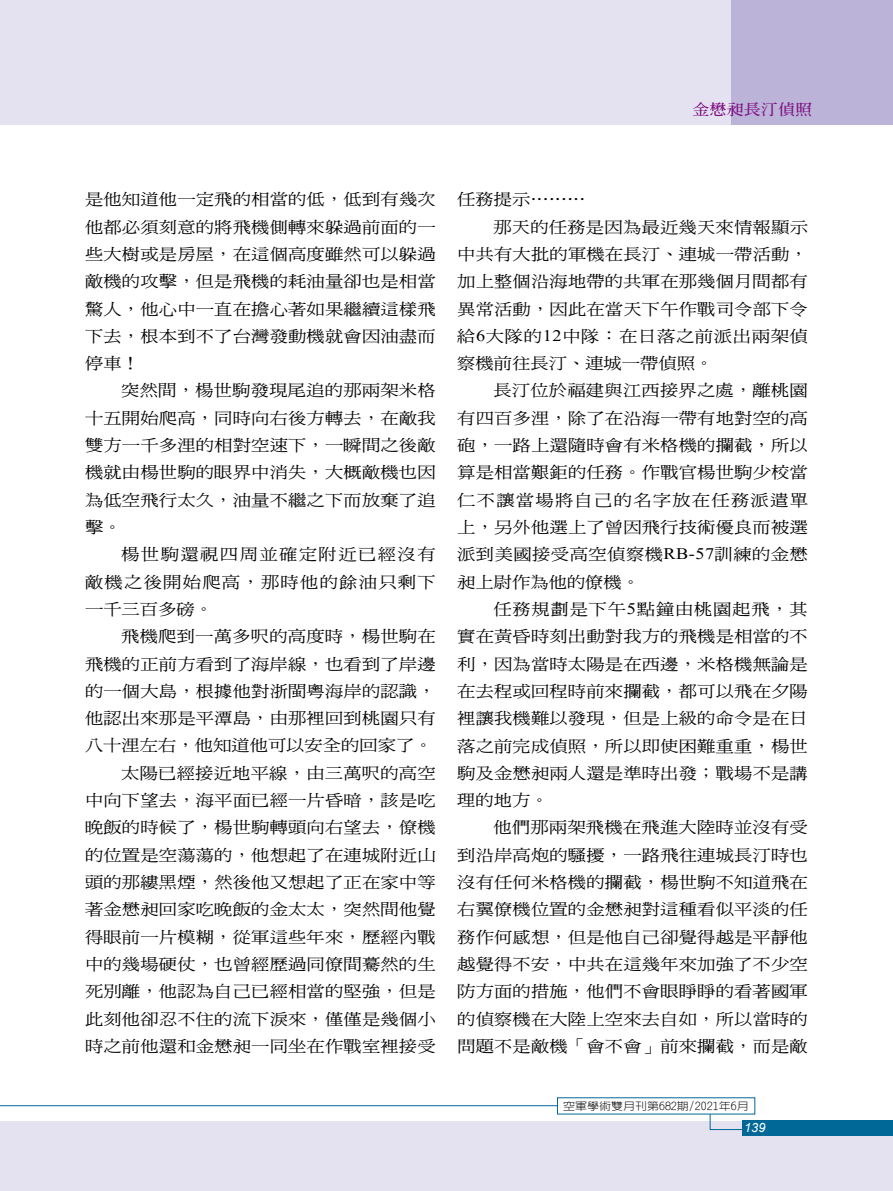
<style>
.page{position:relative;width:893px;height:1191px;background:#fff}
.page>*{position:absolute;margin:0;border:0;box-sizing:border-box;transform-origin:0 0}
.t1{font:16.05px/27.3px "DF Ming W5 WIN BF";letter-spacing:.01em;color:#000;text-align:justify;scale:1.14 1}
.t2{font:16.05px "DF Ming W5 WIN BF";letter-spacing:.035em;color:#000;scale:1.14 1}
.t3{font:16.05px "DF Ming W5 WIN BF";letter-spacing:.07em;color:#000;scale:1.14 1}
.t4{font:16.05px "DF Ming W5 WIN BF";letter-spacing:.045em;color:#000;scale:1.14 1}
.t5{font:700 15px "Inn Ming";color:#7f1084;scale:1.14 1}
.t6{font:italic 12.75px "Arial";color:#fff}
.t7{font:300 10.5px "Lin Gothic";color:#000;scale:1.14 1}
.s1{font-family:"DF Kai Shu SB Estd BF"}
.s2{font-family:"Times New Roman"}
</style>
<div class="page">
<div style="left:0;top:0;width:893px;height:125px;background:#e4e1f0"></div>
<div style="left:731px;top:0;width:162px;height:125px;background:#bbb3d8"></div>
<div style="left:0;top:1121px;width:893px;height:70px;background:#e4e1f0"></div>
<div style="left:742px;top:1120px;width:151px;height:15px;background:#006896"></div>
<svg style="left:709px;top:1114px;width:34px;height:16px"></svg>
<hr style="left:0;top:1105px;width:557px;height:1px;background:#006896">
<p class="t5" style="left:692px;top:102px;width:106px">金懋昶長汀偵照</p>
<p class="t1" style="left:85px;top:186px;width:309px">是他知道他一定飛的相當的低<span class="s1">，</span>低到有幾次他都必須刻意的將飛機側轉來躲過前面的一些大樹或是房屋<span class="s1">，</span>在這個高度雖然可以躲過敵機的攻擊<span class="s1">，</span>但是飛機的耗油量卻也是相當驚人<span class="s1">，</span>他心中一直在擔心著如果繼續這樣飛下去<span class="s1">，</span>根本到不了台灣發動機就會因油盡而停車<span class="s1">！</span></p>
<p class="t1" style="left:85px;top:377px;width:309px;text-indent:36px">突然間<span class="s1">，</span>楊世駒發現尾追的那兩架米格十五開始爬高<span class="s1">，</span>同時向右後方轉去<span class="s1">，</span>在敵我雙方一千多浬的相對空速下<span class="s1">，</span>一瞬間之後敵機就由楊世駒的眼界中消失<span class="s1">，</span>大概敵機也因為低空飛行太久<span class="s1">，</span>油量不繼之下而放棄了追擊<span class="s1">。</span></p>
<p class="t1" style="left:85px;top:541px;width:309px;text-indent:36px">楊世駒還視四周並確定附近已經沒有敵機之後開始爬高<span class="s1">，</span>那時他的餘油只剩下一千三百多磅<span class="s1">。</span></p>
<p class="t1" style="left:85px;top:623px;width:309px;text-align:right">飛機爬到一萬多呎的高度時<span class="s1">，</span>楊世駒在<br>飛機的正前方看到了海岸線<span class="s1">，</span>也看到了岸邊的一個大島<span class="s1">，</span>根據他對浙閩粵海岸的認識<span class="s1">，</span>他認出來那是平潭島<span class="s1">，</span>由那裡回到桃園只有八十浬左右<span class="s1">，</span>他知道他可以安全的回家了<span class="s1">。</span>太陽已經接近地平線<span class="s1">，</span>由三萬呎的高空<br>中向下望去<span class="s1">，</span>海平面已經一片昏暗<span class="s1">，</span>該是吃晚飯的時候了<span class="s1">，</span>楊世駒轉頭向右望去<span class="s1">，</span>僚機的位置是空蕩蕩的<span class="s1">，</span>他想起了在連城附近山頭的那縷黑煙<span class="s1">，</span>然後他又想起了正在家中等著金懋昶回家吃晚飯的金太太<span class="s1">，</span>突然間他覺得眼前一片模糊<span class="s1">，</span>從軍這些年來<span class="s1">，</span>歷經內戰中的幾場硬仗<span class="s1">，</span>也曾經歷過同僚間驀然的生死別離<span class="s1">，</span>他認為自己已經相當的堅強<span class="s1">，</span>但是此刻他卻忍不住的流下淚來<span class="s1">，</span>僅僅是幾個小時之前他還和金懋昶一同坐在作戰室裡接受</p>
<p class="t1" style="left:457px;top:186px;width:114px">任務提示<span class="s1">………</span></p>
<p class="t1" style="left:493px;top:213px;width:277px">那天的任務是因為最近幾天來情報顯示</p>
<p class="t1" style="left:457px;top:240px;width:309px">中共有大批的軍機在長汀<span class="s1">、</span>連城一帶活動<span class="s1">，</span></p>
<p class="t1" style="left:457px;top:268px;width:309px">加上整個沿海地帶的共軍在那幾個月間都有</p>
<p class="t1" style="left:457px;top:295px;width:309px">異常活動<span class="s1">，</span>因此在當天下午作戰司令部下令</p>
<p class="t2" style="left:457px;top:328px;width:309px">給<span class="s2">6</span>大隊的<span class="s2">12</span>中隊<span class="s1">：</span>在日落之前派出兩架偵</p>
<p class="t1" style="left:457px;top:350px;width:226px">察機前往長汀<span class="s1">、</span>連城一帶偵照<span class="s1">。</span></p>
<p class="t1" style="left:493px;top:377px;width:277px">長汀位於福建與江西接界之處<span class="s1">，</span>離桃園</p>
<p class="t1" style="left:457px;top:404px;width:309px">有四百多浬<span class="s1">，</span>除了在沿海一帶有地對空的高</p>
<p class="t1" style="left:457px;top:431px;width:309px">砲<span class="s1">，</span>一路上還隨時會有米格機的攔截<span class="s1">，</span>所以</p>
<p class="t1" style="left:457px;top:459px;width:309px">算是相當艱鉅的任務<span class="s1">。</span>作戰官楊世駒少校當</p>
<p class="t3" style="left:457px;top:492px;width:309px">仁不讓當場將自己的名字放在任務派遣單</p>
<p class="t1" style="left:457px;top:513px;width:309px">上<span class="s1">，</span>另外他選上了曾因飛行技術優良而被選</p>
<p class="t1" style="left:457px;top:541px;width:309px">派到美國接受高空偵察機<span class="s2">RB-57</span>訓練的金懋</p>
<p class="t1" style="left:457px;top:568px;width:162px">昶上尉作為他的僚機<span class="s1">。</span></p>
<p class="t4" style="left:493px;top:601px;width:277px">任務規劃是下午<span class="s2">5</span>點鐘由桃園起飛<span class="s1">，</span>其</p>
<p class="t1" style="left:457px;top:623px;width:309px">實在黃昏時刻出動對我方的飛機是相當的不</p>
<p class="t1" style="left:457px;top:650px;width:309px">利<span class="s1">，</span>因為當時太陽是在西邊<span class="s1">，</span>米格機無論是</p>
<p class="t1" style="left:457px;top:677px;width:309px">在去程或回程時前來攔截<span class="s1">，</span>都可以飛在夕陽</p>
<p class="t1" style="left:457px;top:704px;width:309px">裡讓我機難以發現<span class="s1">，</span>但是上級的命令是在日</p>
<p class="t1" style="left:457px;top:732px;width:309px">落之前完成偵照<span class="s1">，</span>所以即使困難重重<span class="s1">，</span>楊世</p>
<p class="t1" style="left:457px;top:759px;width:309px">駒及金懋昶兩人還是準時出發<span class="s1">；</span>戰場不是講</p>
<p class="t1" style="left:457px;top:786px;width:82px">理的地方<span class="s1">。</span></p>
<p class="t1" style="left:493px;top:814px;width:277px">他們那兩架飛機在飛進大陸時並沒有受</p>
<p class="t1" style="left:457px;top:841px;width:309px">到沿岸高炮的騷擾<span class="s1">，</span>一路飛往連城長汀時也</p>
<p class="t1" style="left:457px;top:868px;width:309px">沒有任何米格機的攔截<span class="s1">，</span>楊世駒不知道飛在</p>
<p class="t1" style="left:457px;top:896px;width:309px">右翼僚機位置的金懋昶對這種看似平淡的任</p>
<p class="t1" style="left:457px;top:923px;width:309px">務作何感想<span class="s1">，</span>但是他自己卻覺得越是平靜他</p>
<p class="t1" style="left:457px;top:950px;width:309px">越覺得不安<span class="s1">，</span>中共在這幾年來加強了不少空</p>
<p class="t1" style="left:457px;top:977px;width:309px">防方面的措施<span class="s1">，</span>他們不會眼睜睜的看著國軍</p>
<p class="t1" style="left:457px;top:1005px;width:309px">的偵察機在大陸上空來去自如<span class="s1">，</span>所以當時的</p>
<p class="t1" style="left:457px;top:1032px;width:309px">問題不是敵機<span class="s1">「</span>會不會<span class="s1">」</span>前來攔截<span class="s1">，</span>而是敵</p>
<p class="t7" style="left:563px;top:1100px;width:164px">空軍學術雙月刊第682期/2021年6月</p>
<p class="t6" style="left:744px;top:1119px;width:23px">139</p>
</div>
